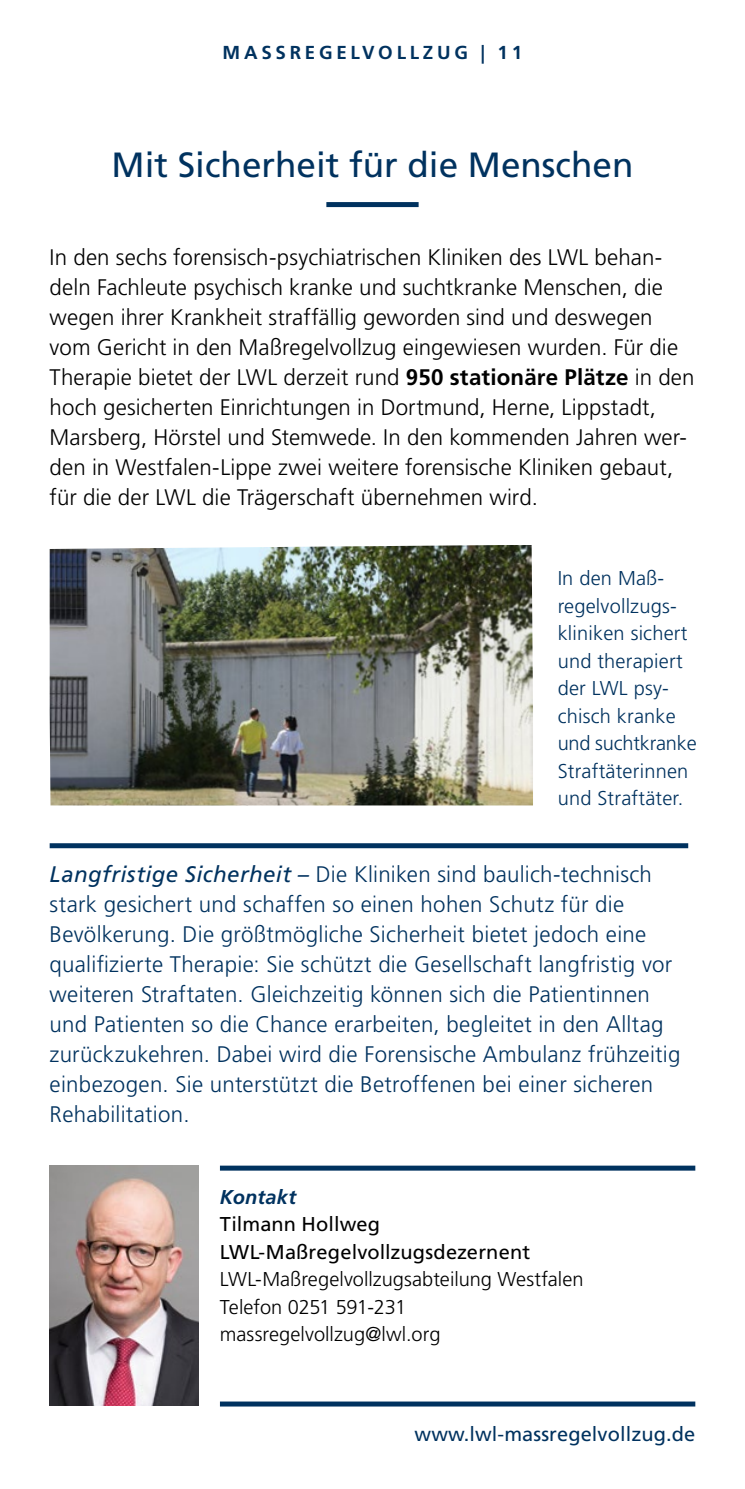
<style>
.page{position:relative;width:745px;height:1489px;background:#fff}
.page>*{position:absolute;margin:0;border:0;box-sizing:border-box;transform-origin:0 0}
.t1{font:35px "Frutiger LT Std";color:#00325f}
.t2{font:300 22.5px/30px "Frutiger LT Std";letter-spacing:.005em;color:#000}
.t3{font:300 22.5px/30px "Frutiger LT Std";letter-spacing:.015em;color:#00325f}
.t4{font:300 20px/27.5px "Frutiger LT Std";letter-spacing:.01em;color:#00325f}
.t5{font:300 20px "Frutiger LT Std";color:#000}
.t6{font:20px "Frutiger LT Std";letter-spacing:.005em;color:#000}
.t7{font:20px "Frutiger LT Std";letter-spacing:.005em;color:#00325f}
.t8{font:italic 700 20px "Frutiger LT Std";letter-spacing:.005em;color:#00325f}
.t9{font:700 18.75px "Frutiger LT Std";letter-spacing:.2em;color:#00325f}
.s1{font-weight:700}
.s2{font-weight:400;font-style:italic}
</style>
<div class="page">
<div style="left:326px;top:202px;width:92px;height:5px;background:#00325f"></div>
<div style="left:50px;top:843px;width:637px;height:5px;background:#00325f"></div>
<div style="left:220px;top:1165px;width:474px;height:5px;background:#00325f"></div>
<div style="left:220px;top:1401px;width:474px;height:5px;background:#00325f"></div>
<img style="left:50px;top:1165px;width:148px;height:240px">
<img style="left:50px;top:545px;width:482px;height:260px">
<h1 class="t9" style="left:222px;top:42px;width:247px">MASSREGELVOLLZUG</h1>
<p class="t9" style="left:480px;top:42px;width:43px">| 11</p>
<h2 class="t1" style="left:111px;top:144px;width:523px">Mit Sicherheit für die Menschen</h2>
<p class="t2" style="left:50px;top:243px;width:646px">In den sechs forensisch-psychiatrischen Kliniken des LWL behan&shy;deln Fachleute psychisch kranke und suchtkranke Menschen, die wegen ihrer Krankheit straffällig geworden sind und deswegen vom Gericht in den Maßregelvollzug eingewiesen wurden. Für die Therapie bietet der LWL derzeit rund <span class="s1">950 stationäre Plätze</span> in den hoch gesicherten Einrichtungen in Dortmund, Herne, Lippstadt, Marsberg, Hörstel und Stemwede. In den kommenden Jahren wer&shy;den in Westfalen-Lippe zwei weitere forensische Kliniken gebaut, für die der LWL die Trägerschaft übernehmen wird.</p>
<p class="t4" style="left:557px;top:565px;width:140px">In den Maß&shy;regelvollzugs&shy;kliniken sichert und therapiert der LWL psy&shy;chisch kranke und suchtkranke<br>Straftäterinnen und Straftäter.</p>
<p class="t3" style="left:50px;top:859px;width:632px"><span class="s2">Langfristige Sicherheit –</span> Die Kliniken sind baulich-technisch stark gesichert und schaffen so einen hohen Schutz für die Bevölkerung. Die größtmögliche Sicherheit bietet jedoch eine qualifizierte Therapie: Sie schützt die Gesellschaft langfristig vor weiteren Straftaten. Gleichzeitig können sich die Patientinnen und Patienten so die Chance erarbeiten, begleitet in den Alltag zurückzukehren. Dabei wird die Forensische Ambulanz frühzeitig einbezogen. Sie unterstützt die Betroffenen bei einer sicheren Rehabilitation.</p>
<p class="t8" style="left:220px;top:1184px;width:78px">Kontakt</p>
<p class="t6" style="left:220px;top:1212px;width:162px">Tilmann Hollweg</p>
<p class="t6" style="left:220px;top:1239px;width:311px">LWL-Maßregelvollzugsdezernent</p>
<p class="t5" style="left:220px;top:1267px;width:365px">LWL-Maßregelvollzugsabteilung Westfalen</p>
<p class="t5" style="left:220px;top:1295px;width:188px">Telefon 0251 591-231</p>
<p class="t5" style="left:220px;top:1322px;width:222px">massregelvollzug@lwl.org</p>
<p class="t7" style="left:414px;top:1421px;width:282px">www.lwl-massregelvollzug.de</p>
</div>
